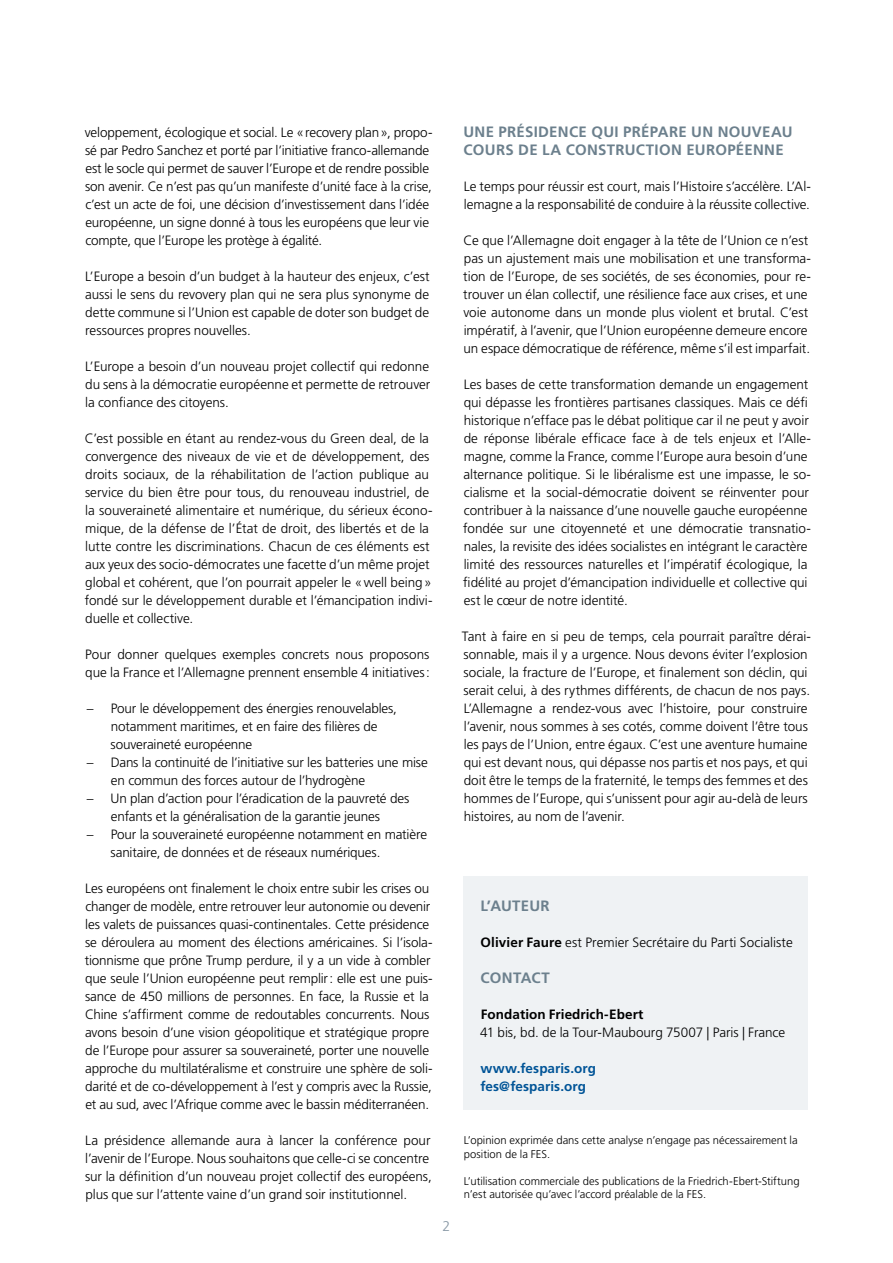
<style>
.page{position:relative;width:893px;height:1263px;background:#fff}
.page>*{position:absolute;margin:0;border:0;box-sizing:border-box;transform-origin:0 0}
.t1{font:700 15px/18px "Frutiger LT Pro";letter-spacing:.02em;color:#6c808d}
.t2{font:300 14.1px "Frutiger LT Pro";color:#8898a5}
.t3{font:300 13.5px/18px "Frutiger LT Pro";letter-spacing:-.005em;color:#000}
.t4{font:700 13.5px/18px "Frutiger LT Pro";letter-spacing:.005em;color:#005497}
.t5{font:700 13.5px "Frutiger LT Pro";letter-spacing:.005em;color:#000}
.t6{font:300 11.25px/13.5px "Frutiger LT Pro";color:#000}
.s1{font-weight:700}
</style>
<div class="page">
<div style="left:463px;top:876px;width:345px;height:233px;background:#eff2f4"></div>
<p class="t3" style="left:85px;top:123px;width:349px">veloppement, écologique et social. Le «recovery plan», propo&shy;sé par Pedro Sanchez et porté par l’initiative franco-allemande est le socle qui permet de sauver l’Europe et de rendre possible son avenir. Ce n’est pas qu’un manifeste d’unité face à la crise, c’est un acte de foi, une décision d’investissement dans l’idée européenne, un signe donné à tous les européens que leur vie compte, que l’Europe les protège à égalité.</p>
<p class="t3" style="left:85px;top:267px;width:346px;text-align:justify">L’Europe a besoin d’un budget à la hauteur des enjeux, c’est aussi le sens du revovery plan qui ne sera plus synonyme de dette commune si l’Union est capable de doter son budget de ressources propres nouvelles.</p>
<p class="t3" style="left:85px;top:357px;width:347px;text-align:justify">L’Europe a besoin d’un nouveau projet collectif qui redonne du sens à la démocratie européenne et permette de retrouver la confiance des citoyens.</p>
<p class="t3" style="left:85px;top:429px;width:349px">C’est possible en étant au rendez-vous du Green deal, de la convergence des niveaux de vie et de développement, des droits sociaux, de la réhabilitation de l’action publique au service du bien être pour tous, du renouveau industriel, de la souveraineté alimentaire et numérique, du sérieux écono&shy;mique, de la défense de l’État de droit, des libertés et de la lutte contre les discriminations. Chacun de ces éléments est aux yeux des socio-démocrates une facette d’un même projet global et cohérent, que l’on pourrait appeler le «well being» fondé sur le développement durable et l’émancipation indivi&shy;duelle et collective.</p>
<p class="t3" style="left:85px;top:645px;width:346px">Pour donner quelques exemples concrets nous proposons que la France et l’Allemagne prennent ensemble 4 initiatives:</p>
<p class="t3" style="left:111px;top:699px;width:288px;text-indent:-24px">– Pour le développement des énergies renouvelables, notamment maritimes, et en faire des filières de souveraineté européenne</p>
<p class="t3" style="left:111px;top:753px;width:318px;text-indent:-24px">– Dans la continuité de l’initiative sur les batteries une mise en commun des forces autour de l’hydrogène</p>
<p class="t3" style="left:87px;top:789px;width:324px;text-align:center">– Un plan d’action pour l’éradication de la pauvreté des enfants et la généralisation de la garantie jeunes</p>
<p class="t3" style="left:111px;top:825px;width:318px;text-indent:-24px">– Pour la souveraineté européenne notamment en matière sanitaire, de données et de réseaux numériques.</p>
<p class="t3" style="left:85px;top:879px;width:349px">Les européens ont finalement le choix entre subir les crises ou changer de modèle, entre retrouver leur autonomie ou devenir les valets de puissances quasi-continentales. Cette présidence se déroulera au moment des élections américaines. Si l’isola&shy;tionnisme que prône Trump perdure, il y a un vide à combler que seule l’Union européenne peut remplir: elle est une puis&shy;sance de 450 millions de personnes. En face, la Russie et la Chine s’affirment comme de redoutables concurrents. Nous avons besoin d’une vision géopolitique et stratégique propre de l’Europe pour assurer sa souveraineté, porter une nouvelle approche du multilatéralisme et construire une sphère de soli&shy;darité et de co-développement à l’est y compris avec la Russie, et au sud, avec l’Afrique comme avec le bassin méditerranéen.</p>
<p class="t3" style="left:85px;top:1131px;width:348px">La présidence allemande aura à lancer la conférence pour l’avenir de l’Europe. Nous souhaitons que celle-ci se concentre sur la définition d’un nouveau projet collectif des européens, plus que sur l’attente vaine d’un grand soir institutionnel.</p>
<p class="t2" style="left:443px;top:1218px;width:9px">2</p>
<p class="t1" style="left:463px;top:123px;width:331px">UNE PRÉSIDENCE QUI PRÉPARE UN NOUVEAU<br>COURS DE LA CONSTRUCTION EUROPÉENNE</p>
<p class="t3" style="left:464px;top:177px;width:349px">Le temps pour réussir est court, mais l’Histoire s’accélère. L’Al&shy;lemagne a la responsabilité de conduire à la réussite collective.</p>
<p class="t3" style="left:463px;top:231px;width:349px">Ce que l’Allemagne doit engager à la tête de l’Union ce n’est pas un ajustement mais une mobilisation et une transforma&shy;tion de l’Europe, de ses sociétés, de ses économies, pour re&shy;trouver un élan collectif, une résilience face aux crises, et une voie autonome dans un monde plus violent et brutal. C’est impératif, à l’avenir, que l’Union européenne demeure encore un espace démocratique de référence, même s’il est imparfait.</p>
<p class="t3" style="left:463px;top:375px;width:349px">Les bases de cette transformation demande un engagement qui dépasse les frontières partisanes classiques. Mais ce défi historique n’efface pas le débat politique car il ne peut y avoir de réponse libérale efficace face à de tels enjeux et l’Alle&shy;magne, comme la France, comme l’Europe aura besoin d’une alternance politique. Si le libéralisme est une impasse, le so&shy;cialisme et la social-démocratie doivent se réinventer pour contribuer à la naissance d’une nouvelle gauche européenne fondée sur une citoyenneté et une démocratie transnatio&shy;nales, la revisite des idées socialistes en intégrant le caractère limité des ressources naturelles et l’impératif écologique, la fidélité au projet d’émancipation individuelle et collective qui est le cœur de notre identité.</p>
<p class="t3" style="left:462px;top:627px;width:351px">Tant à faire en si peu de temps, cela pourrait paraître dérai&shy;sonnable, mais il y a urgence. Nous devons éviter l’explosion sociale, la fracture de l’Europe, et finalement son déclin, qui serait celui, à des rythmes différents, de chacun de nos pays.<br>L’Allemagne a rendez-vous avec l’histoire, pour construire l’avenir, nous sommes à ses cotés, comme doivent l’être tous les pays de l’Union, entre égaux. C’est une aventure humaine qui est devant nous, qui dépasse nos partis et nos pays, et qui doit être le temps de la fraternité, le temps des femmes et des hommes de l’Europe, qui s’unissent pour agir au-delà de leurs histoires, au nom de l’avenir.</p>
<p class="t1" style="left:480px;top:897px;width:71px">L’AUTEUR</p>
<p class="t3" style="left:481px;top:933px;width:314px"><span class="s1">Olivier Faure</span> est Premier Secrétaire du Parti Socialiste</p>
<p class="t1" style="left:481px;top:969px;width:71px">CONTACT</p>
<p class="t5" style="left:481px;top:1006px;width:164px">Fondation Friedrich-Ebert</p>
<p class="t3" style="left:480px;top:1023px;width:307px">41 bis, bd. de la Tour-Maubourg 75007 | Paris | France</p>
<p class="t4" style="left:480px;top:1059px;width:117px">www.fesparis.org fes@fesparis.org</p>
<p class="t6" style="left:464px;top:1134px;width:335px">L’opinion exprimée dans cette analyse n’engage pas nécessairement la position de la FES.</p>
<p class="t6" style="left:464px;top:1174px;width:337px">L’utilisation commerciale des publications de la Friedrich-Ebert-Stiftung n’est autorisée qu’avec l’accord préalable de la FES.</p>
</div>
